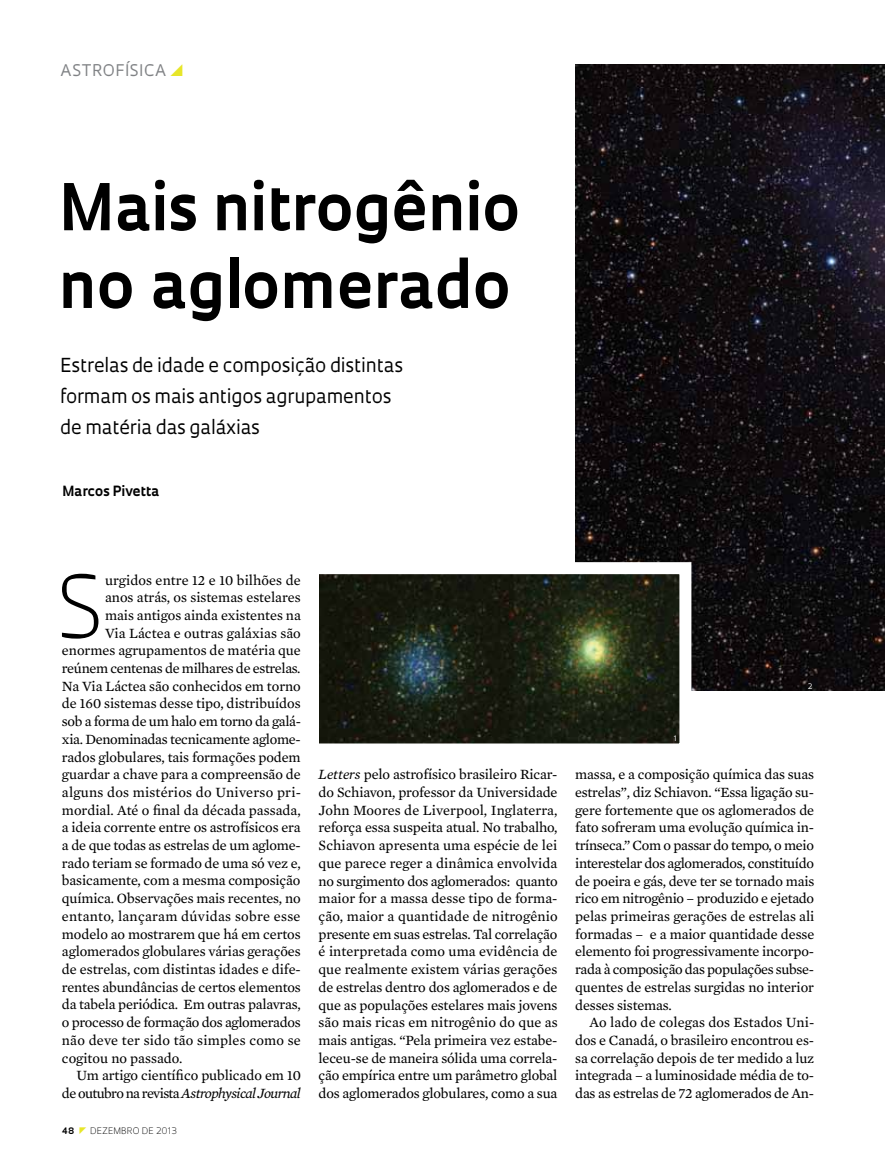
<style>
.page{position:relative;width:885px;height:1169px;background:#fff}
.page>*{position:absolute;margin:0;border:0;box-sizing:border-box;transform-origin:0 0}
.t1{font:300 83.55px "Oculum";color:#000}
.t2{font:700 62.7px/77.7px "Oculum";color:#000}
.t3{font:18.75px/30.9px "Oculum";letter-spacing:-.01em;color:#000}
.t4{font:15.6px "Oculum";letter-spacing:.035em;color:#808285}
.t5{font:14.4px/17.7px "Mercury Text G2";letter-spacing:-.01em;color:#000;text-align:justify}
.t6{font:14.4px "Mercury Text G2";letter-spacing:.015em;color:#000}
.t7{font:italic 14.4px "Mercury Text G2";letter-spacing:-.045em;color:#000}
.t8{font:14.4px "Mercury Text G2";letter-spacing:.02em;color:#000}
.t9{font:700 13.65px "Oculum";letter-spacing:-.005em;color:#000}
.t10{font:300 8.7px "Oculum";letter-spacing:.015em;color:#000}
.t11{font:700 8.7px "Oculum";color:#000}
.t12{font:7.35px "Oculum";color:#fff}
.s1{font-style:normal}
.s2{font-style:italic}
</style>
<div class="page">
<img style="left:575px;top:64px;width:310px;height:626px">
<img style="left:320px;top:575px;width:358px;height:167px">
<div style="left:307px;top:562px;width:384px;height:193px;border:12px solid #fff"></div>
<p class="t4" style="left:60px;top:60px;width:107px">astrofísica</p>
<h2 class="t2" style="left:58px;top:165px;width:463px">Mais nitrogênio no aglomerado</h2>
<h3 class="t3" style="left:60px;top:349px;width:344px">Estrelas de idade e composição distintas formam os mais antigos agrupamentos de matéria das galáxias</h3>
<p class="t9" style="left:62px;top:481px;width:99px">Marcos Pivetta</p>
<h1 class="t1" style="left:57px;top:549px;width:49px">S</h1>
<p class="t5" style="left:105px;top:570px;width:197px">urgidos entre 12 e 10 bilhões de</p>
<p class="t5" style="left:105px;top:588px;width:197px">anos atrás, os sistemas estelares</p>
<p class="t5" style="left:105px;top:605px;width:197px">mais antigos ainda existentes na</p>
<p class="t5" style="left:105px;top:623px;width:197px">Via Láctea e outras galáxias são</p>
<p class="t5" style="left:62px;top:641px;width:240px">enormes agrupamentos de matéria que</p>
<p class="t5" style="left:62px;top:658px;width:240px">reúnem centenas de milhares de estrelas.</p>
<p class="t5" style="left:62px;top:676px;width:240px">Na Via Láctea são conhecidos em torno</p>
<p class="t5" style="left:62px;top:694px;width:240px">de 160 sistemas desse tipo, distribuídos</p>
<p class="t5" style="left:62px;top:711px;width:240px">sob a forma de um halo em torno da galá-</p>
<p class="t5" style="left:62px;top:729px;width:240px">xia. Denominadas tecnicamente aglome-</p>
<p class="t5" style="left:62px;top:747px;width:240px">rados globulares, tais formações podem</p>
<p class="t5" style="left:62px;top:765px;width:240px">guardar a chave para a compreensão de</p>
<p class="t6" style="left:62px;top:781px;width:241px">alguns dos mistérios do Universo pri-</p>
<p class="t5" style="left:62px;top:800px;width:240px">mordial. Até o final da década passada,</p>
<p class="t5" style="left:62px;top:818px;width:240px">a ideia corrente entre os astrofísicos era</p>
<p class="t5" style="left:62px;top:835px;width:240px">a de que todas as estrelas de um aglome-</p>
<p class="t5" style="left:62px;top:853px;width:240px">rado teriam se formado de uma só vez e,</p>
<p class="t5" style="left:62px;top:871px;width:240px">basicamente, com a mesma composição</p>
<p class="t5" style="left:62px;top:888px;width:240px">química. Observações mais recentes, no</p>
<p class="t8" style="left:62px;top:905px;width:240px">entanto, lançaram dúvidas sobre esse</p>
<p class="t5" style="left:62px;top:924px;width:240px">modelo ao mostrarem que há em certos</p>
<p class="t5" style="left:62px;top:942px;width:240px">aglomerados globulares várias gerações</p>
<p class="t5" style="left:62px;top:959px;width:240px">de estrelas, com distintas idades e dife-</p>
<p class="t5" style="left:62px;top:977px;width:240px">rentes abundâncias de certos elementos</p>
<p class="t5" style="left:62px;top:995px;width:240px">da tabela periódica. Em outras palavras,</p>
<p class="t5" style="left:62px;top:1012px;width:240px">o processo de formação dos aglomerados</p>
<p class="t6" style="left:62px;top:1029px;width:240px">não deve ter sido tão simples como se</p>
<p class="t5" style="left:62px;top:1048px;width:122px">cogitou no passado.</p>
<p class="t5" style="left:76px;top:1065px;width:226px">Um artigo científico publicado em 10</p>
<p class="t7" style="left:62px;top:1082px;width:240px"><span class="s1">de outubro na revista</span> Astrophysical Journal</p>
<p class="t11" style="left:62px;top:1124px;width:14px">48</p>
<p class="t10" style="left:90px;top:1124px;width:89px">DEZEMBRO DE 2013</p>
<p class="t5" style="left:319px;top:765px;width:241px"><span class="s2">Letters</span> pelo astrofísico brasileiro Ricar&shy;do Schiavon, professor da Universidade John Moores de Liverpool, Inglaterra, reforça essa suspeita atual. No trabalho, Schiavon apresenta uma espécie de lei que parece reger a dinâmica envolvida no surgimento dos aglomerados: quanto maior for a massa desse tipo de forma&shy;ção, maior a quantidade de nitrogênio presente em suas estrelas. Tal correlação é interpretada como uma evidência de que realmente existem várias gerações de estrelas dentro dos aglomerados e de que as populações estelares mais jovens são mais ricas em nitrogênio do que as mais antigas. “Pela primeira vez estabe&shy;leceu-se de maneira sólida uma correla&shy;ção empírica entre um parâmetro global dos aglomerados globulares, como a sua</p>
<p class="t12" style="left:674px;top:733px;width:5px">1</p>
<p class="t12" style="left:808px;top:681px;width:6px">2</p>
<p class="t5" style="left:575px;top:765px;width:241px">massa, e a composição química das suas estrelas”, diz Schiavon. “Essa ligação su&shy;gere fortemente que os aglomerados de fato sofreram uma evolução química in&shy;trínseca.” Com o passar do tempo, o meio interestelar dos aglomerados, constituído de poeira e gás, deve ter se tornado mais rico em nitrogênio – produzido e ejetado pelas primeiras gerações de estrelas ali formadas – e a maior quantidade desse elemento foi progressivamente incorpo&shy;rada à composição das populações subse&shy;quentes de estrelas surgidas no interior desses sistemas.</p>
<p class="t5" style="left:575px;top:1012px;width:241px;text-indent:14px">Ao lado de colegas dos Estados Uni&shy;dos e Canadá, o brasileiro encontrou es&shy;sa correlação depois de ter medido a luz integrada – a luminosidade média de to&shy;das as estrelas de 72 aglomerados de An-</p>
</div>
